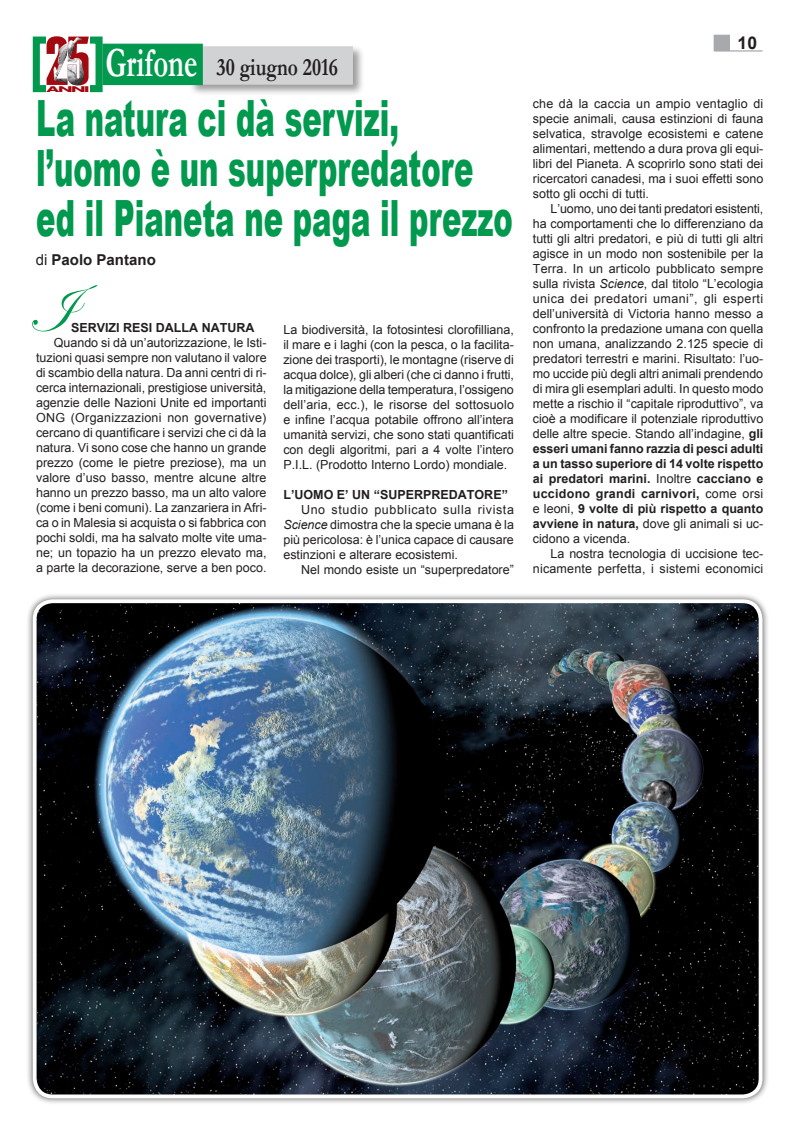
<style>
.page{position:relative;width:798px;height:1134px;background:#fff}
.page>*{position:absolute;margin:0;border:0;box-sizing:border-box;transform-origin:0 0}
.t1{font:68.75px "Edwardian Script ITC";color:#00994e}
.t2{font:900 50px/50px "Arial";color:#00994e;scale:.58 1}
.t3{font:700 25px "Garamond";color:#231f20;scale:.78 1}
.t4{font:700 17.5px "Arial";color:#231f20}
.t5{font:700 15px "Arial";color:#231f20}
.t6{font:12.5px/15px "Arial";color:#231f20;text-align:justify}
.t7{font:700 12.5px "Arial";color:#231f20}
.t8{font:700 7.62px "Futura";color:#a30910;scale:2.14 1}
.s1{font-size:41.88px;color:#fff}
.s2{font-weight:400}
.s3{font-style:italic}
.s4{font-weight:700}
</style>
<div class="page">
<div style="left:33px;top:37px;width:70px;height:55px;border:7px solid #00994e"></div>
<div style="left:46px;top:35px;width:43px;height:58px;background:#fff"></div>
<svg style="left:47px;top:36px;width:42px;height:49px"></svg>
<div style="left:51px;top:36px;width:33px;height:49px;background:#231f20;opacity:.75"></div>
<hr style="left:714px;top:50px;width:48px;height:2px;background:#a8a9ad">
<div style="left:713px;top:35px;width:16px;height:16px;background:#a8a9ad;border:1px solid #a8a9ad"></div>
<div style="left:189px;top:44px;width:175px;height:53px;background:#231f20;opacity:.45"></div>
<div style="left:191px;top:46px;width:162px;height:39px;background:#d1d2d4;border:1px solid #d1d2d4"></div>
<div style="left:102px;top:44px;width:101px;height:41px;background:#00994e;border:1px solid #00994e"></div>
<div style="left:26px;top:592px;width:742px;height:513px;background:#231f20;opacity:.75"></div>
<img style="left:35px;top:601px;width:725px;height:495px">
<div style="left:33px;top:599px;width:729px;height:499px;border:4px solid #fff;border-radius:18px"></div>
<p class="t8" style="left:47px;top:84px;width:22px">ANNI</p>
<h3 class="t3" style="left:106px;top:53px;width:299px"><span class="s1">Grifone</span> 30 giugno 2016</h3>
<h2 class="t2" style="left:36px;top:92px;width:822px">La natura ci dà servizi, l’uomo è un superpredatore ed il Pianeta ne paga il prezzo</h2>
<p class="t5" style="left:36px;top:249px;width:122px"><span class="s2">di</span> Paolo Pantano</p>
<h1 class="t1" style="left:27px;top:271px;width:45px">I</h1>
<p class="t7" style="left:71px;top:320px;width:185px">SERVIZI RESI DALLA NATURA</p>
<p class="t6" style="left:36px;top:336px;width:232px;text-indent:18px">Quando si dà un’autorizzazione, le Isti&shy;tuzioni quasi sempre non valutano il valore di scambio della natura. Da anni centri di ri&shy;cerca internazionali, prestigiose università, agenzie delle Nazioni Unite ed importanti ONG (Organizzazioni non governative) cercano di quantificare i servizi che ci dà la natura. Vi sono cose che hanno un grande prezzo (come le pietre preziose), ma un valore d’uso basso, mentre alcune altre hanno un prezzo basso, ma un alto valore (come i beni comuni). La zanzariera in Afri&shy;ca o in Malesia si acquista o si fabbrica con pochi soldi, ma ha salvato molte vite uma&shy;ne; un topazio ha un prezzo elevato ma, a parte la decorazione, serve a ben poco.</p>
<p class="t6" style="left:283px;top:322px;width:232px">La biodiversità, la fotosintesi clorofilliana, il mare e i laghi (con la pesca, o la facilita&shy;zione dei trasporti), le montagne (riserve di acqua dolce), gli alberi (che ci danno i frutti, la mitigazione della temperatura, l’ossigeno dell’aria, ecc.), le risorse del sottosuolo e infine l’acqua potabile offrono all’intera umanità servizi, che sono stati quantificati con degli algoritmi, pari a 4 volte l’intero P.I.L. (Prodotto Interno Lordo) mondiale.</p>
<p class="t7" style="left:283px;top:486px;width:226px">L’UOMO E’ UN “SUPERPREDATORE”</p>
<p class="t6" style="left:283px;top:502px;width:232px;text-indent:18px">Uno studio pubblicato sulla rivista <span class="s3">Science</span> dimostra che la specie umana è la più pericolosa: è l’unica capace di causare estinzioni e alterare ecosistemi.</p>
<p class="t6" style="left:301px;top:562px;width:214px">Nel mondo esiste un “superpredatore”</p>
<h3 class="t4" style="left:737px;top:31px;width:21px">10</h3>
<p class="t6" style="left:532px;top:96px;width:232px">che dà la caccia un ampio ventaglio di specie animali, causa estinzioni di fauna selvatica, stravolge ecosistemi e catene alimentari, mettendo a dura prova gli equi&shy;libri del Pianeta. A scoprirlo sono stati dei ricercatori canadesi, ma i suoi effetti sono sotto gli occhi di tutti.</p>
<p class="t6" style="left:532px;top:201px;width:232px;text-indent:18px">L’uomo, uno dei tanti predatori esistenti, ha comportamenti che lo differenziano da tutti gli altri predatori, e più di tutti gli altri agisce in un modo non sostenibile per la Terra. In un articolo pubblicato sempre sulla rivista <span class="s3">Science</span>, dal titolo “L’ecologia unica dei predatori umani”, gli esperti dell’università di Victoria hanno messo a confronto la predazione umana con quella non umana, analizzando 2.125 specie di predatori terrestri e marini. Risultato: l’uo&shy;mo uccide più degli altri animali prendendo di mira gli esemplari adulti. In questo modo mette a rischio il “capitale riproduttivo”, va cioè a modificare il potenziale riproduttivo delle altre specie. Stando all’indagine, <span class="s4">gli esseri umani fanno razzia di pesci adulti a un tasso superiore di 14 volte rispetto ai predatori marini.</span> Inoltre <span class="s4">cacciano e uccidono grandi carnivori,</span> come orsi e leoni, <span class="s4">9 volte di più rispetto a quanto avviene in natura,</span> dove gli animali si uc&shy;cidono a vicenda.</p>
<p class="t6" style="left:532px;top:546px;width:232px;text-align:right">La nostra tecnologia di uccisione tec&shy;nicamente perfetta, i sistemi economici</p>
</div>
